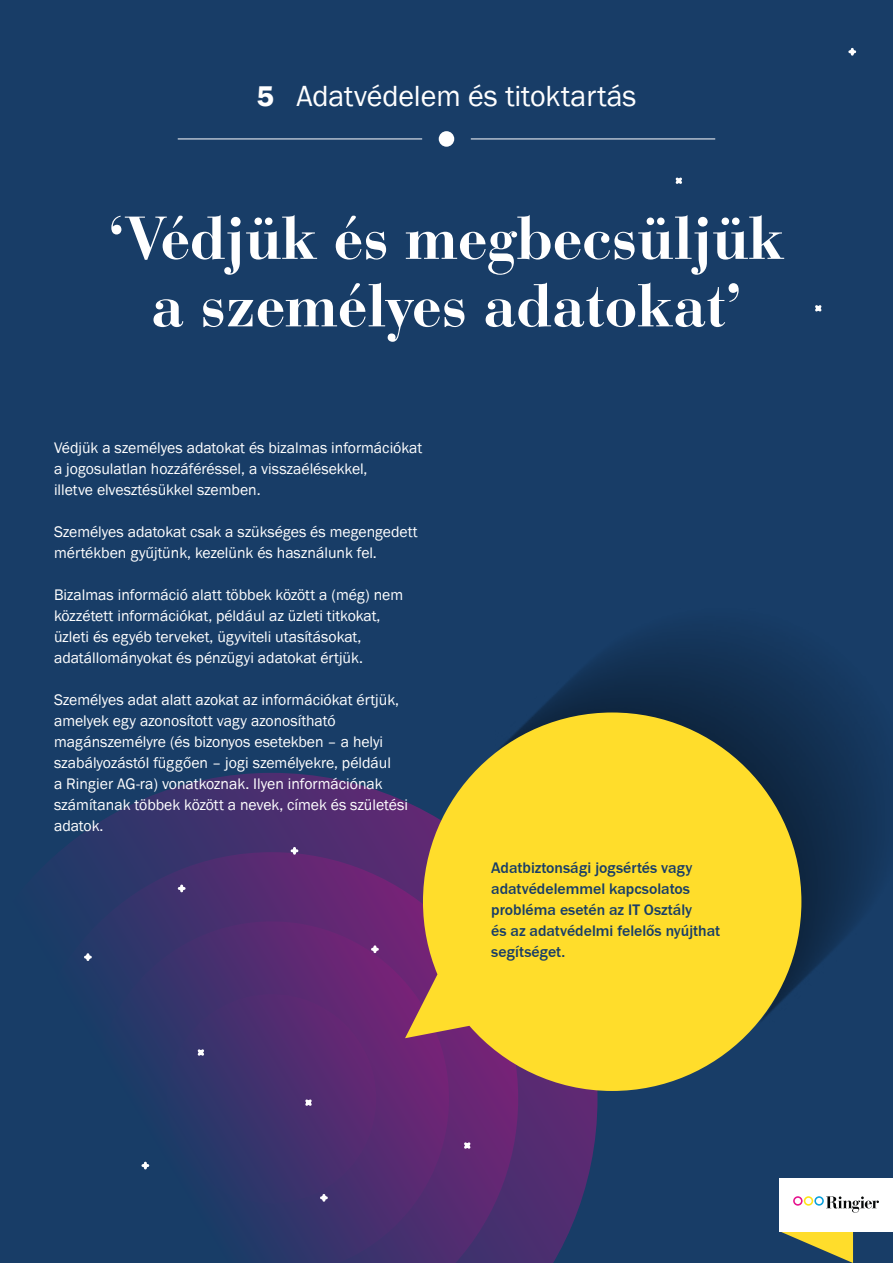
<style>
.page{position:relative;width:893px;height:1263px;background:#183d67}
.page>*{position:absolute;margin:0;border:0;box-sizing:border-box;transform-origin:0 0}
.t1{font:700 60px/67.5px "Bauer Bodoni Std";letter-spacing:-.01em;color:#fff;text-align:center}
.t2{font:30px "Ringier";color:#fff}
.t3{font:15.75px/21px "Ringier";color:#fff}
.t4{font:700 15.75px/21px "Ringier";color:#183d67}
.s1{font-weight:900}
</style>
<div class="page">
<svg style="left:60px;top:773px;width:537px;height:490px"></svg>
<svg style="left:54px;top:852px;width:464px;height:411px"></svg>
<svg style="left:94px;top:921px;width:355px;height:342px"></svg>
<svg style="left:167px;top:994px;width:209px;height:209px"></svg>
<div style="left:439px;top:131px;width:15px;height:16px;background:#fff;border-radius:50%"></div>
<hr style="left:178px;top:139px;width:244px;height:1px;background:#fff">
<hr style="left:471px;top:139px;width:244px;height:1px;background:#fff">
<svg style="left:779px;top:1231px;width:74px;height:32px"></svg>
<div style="left:779px;top:1178px;width:114px;height:53px;background:#fff"></div>
<svg style="left:793px;top:1196px;width:86px;height:17px"></svg>
<svg style="left:85px;top:955px;width:5px;height:4px"></svg>
<svg style="left:143px;top:1163px;width:5px;height:5px"></svg>
<svg style="left:321px;top:1195px;width:5px;height:5px"></svg>
<svg style="left:303px;top:1097px;width:11px;height:11px"></svg>
<svg style="left:461px;top:1139px;width:12px;height:12px"></svg>
<svg style="left:195px;top:1046px;width:12px;height:12px"></svg>
<svg style="left:179px;top:886px;width:5px;height:5px"></svg>
<svg style="left:372px;top:947px;width:5px;height:5px"></svg>
<svg style="left:292px;top:848px;width:5px;height:5px"></svg>
<svg style="left:850px;top:49px;width:5px;height:5px"></svg>
<svg style="left:675px;top:177px;width:7px;height:7px"></svg>
<svg style="left:815px;top:305px;width:7px;height:7px"></svg>
<img style="left:537px;top:634px;width:345px;height:348px">
<svg style="left:405px;top:712px;width:396px;height:379px;fill:#ffdd2b"></svg>
<h2 class="t2" style="left:256px;top:78px;width:382px"><span class="s1">5</span> Adatvédelem és titoktartás</h2>
<h1 class="t1" style="left:108px;top:205px;width:678px">‘Védjük és megbecsüljük a személyes adatokat’</h1>
<p class="t3" style="left:54px;top:437px;width:370px">Védjük a személyes adatokat és bizalmas információkat a jogosulatlan hozzáféréssel, a visszaélésekkel,<br>illetve elvesztésükkel szemben.</p>
<p class="t3" style="left:54px;top:521px;width:365px">Személyes adatokat csak a szükséges és megengedett mértékben gyűjtünk, kezelünk és használunk fel.</p>
<p class="t3" style="left:54px;top:584px;width:351px">Bizalmas információ alatt többek között a (még) nem közzétett információkat, például az üzleti titkokat, üzleti és egyéb terveket, ügyviteli utasításokat, adatállományokat és pénzügyi adatokat értjük.</p>
<p class="t3" style="left:54px;top:689px;width:355px">Személyes adat alatt azokat az információkat értjük, amelyek egy azonosított vagy azonosítható magánszemélyre (és bizonyos esetekben – a helyi szabályozástól függően – jogi személyekre, például<br>a Ringier AG-ra) vonatkoznak. Ilyen információnak számítanak többek között a nevek, címek és születési adatok.</p>
<p class="t4" style="left:491px;top:857px;width:230px">Adatbiztonsági jogsértés vagy adatvédelemmel kapcsolatos probléma esetén az IT Osztály<br>és az adatvédelmi felelős nyújthat segítséget.</p>
</div>
